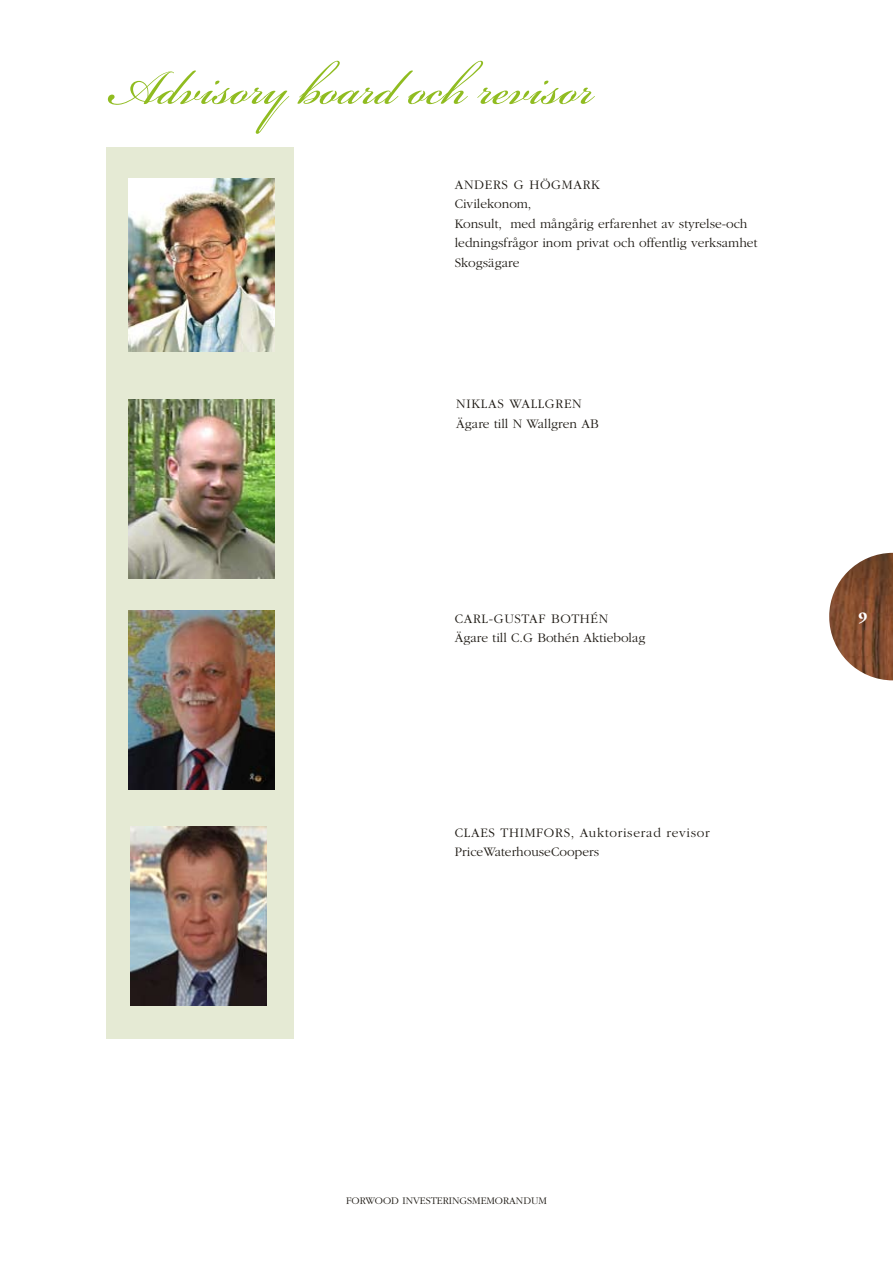
<style>
.page{position:relative;width:893px;height:1263px;background:#fff}
.page>*{position:absolute;margin:0;border:0;box-sizing:border-box;transform-origin:0 0}
.t1{font:75px "Bickham Script Pro";letter-spacing:-.005em;color:#90bc20}
.t2{font:700 15px "ITC Garamond Std";color:#fff}
.t3{font:300 13.5px/19.5px "ITC Garamond Std";color:#1b1711}
.t4{font:300 13.5px "ITC Garamond Std";letter-spacing:.05em;color:#1b1711}
.t5{font:300 10.5px "ITC Garamond Std";color:#1b1711}
</style>
<div class="page">
<img style="left:829px;top:553px;width:64px;height:127px">
<div style="left:106px;top:147px;width:188px;height:892px;background:#e5ead4"></div>
<img style="left:129px;top:179px;width:145px;height:173px">
<img style="left:129px;top:611px;width:145px;height:179px">
<img style="left:129px;top:400px;width:145px;height:178px">
<img style="left:130px;top:826px;width:136px;height:180px">
<h1 class="t1" style="left:106px;top:34px;width:489px">Advisory board och revisor</h1>
<p class="t3" style="left:455px;top:175px;width:304px">ANDERS G HÖGMARK<br>Civilekonom,<br>Konsult, med mångårig erfarenhet av styrelse-och ledningsfrågor inom privat och offentlig verksamhet<br>Skogsägare</p>
<p class="t3" style="left:456px;top:395px;width:144px">NIKLAS WALLGREN<br>Ägare till N Wallgren AB</p>
<p class="t4" style="left:455px;top:611px;width:155px">CARL-GUSTAF BOTHÉN</p>
<p class="t2" style="left:859px;top:609px;width:10px">9</p>
<p class="t3" style="left:455px;top:628px;width:192px">Ägare till C.G Bothén Aktiebolag</p>
<p class="t3" style="left:455px;top:823px;width:256px;text-indent:116px">, Auktoriserad revisor<br>PriceWaterhouseCoopers</p>
<p class="t3" style="left:455px;top:823px;width:9px">claes</p>
<p class="t3" style="left:501px;top:823px;width:10px">thimfors</p>
<p class="t5" style="left:346px;top:1195px;width:202px">FORWOOD INVESTERINGSMEMORANDUM</p>
</div>
